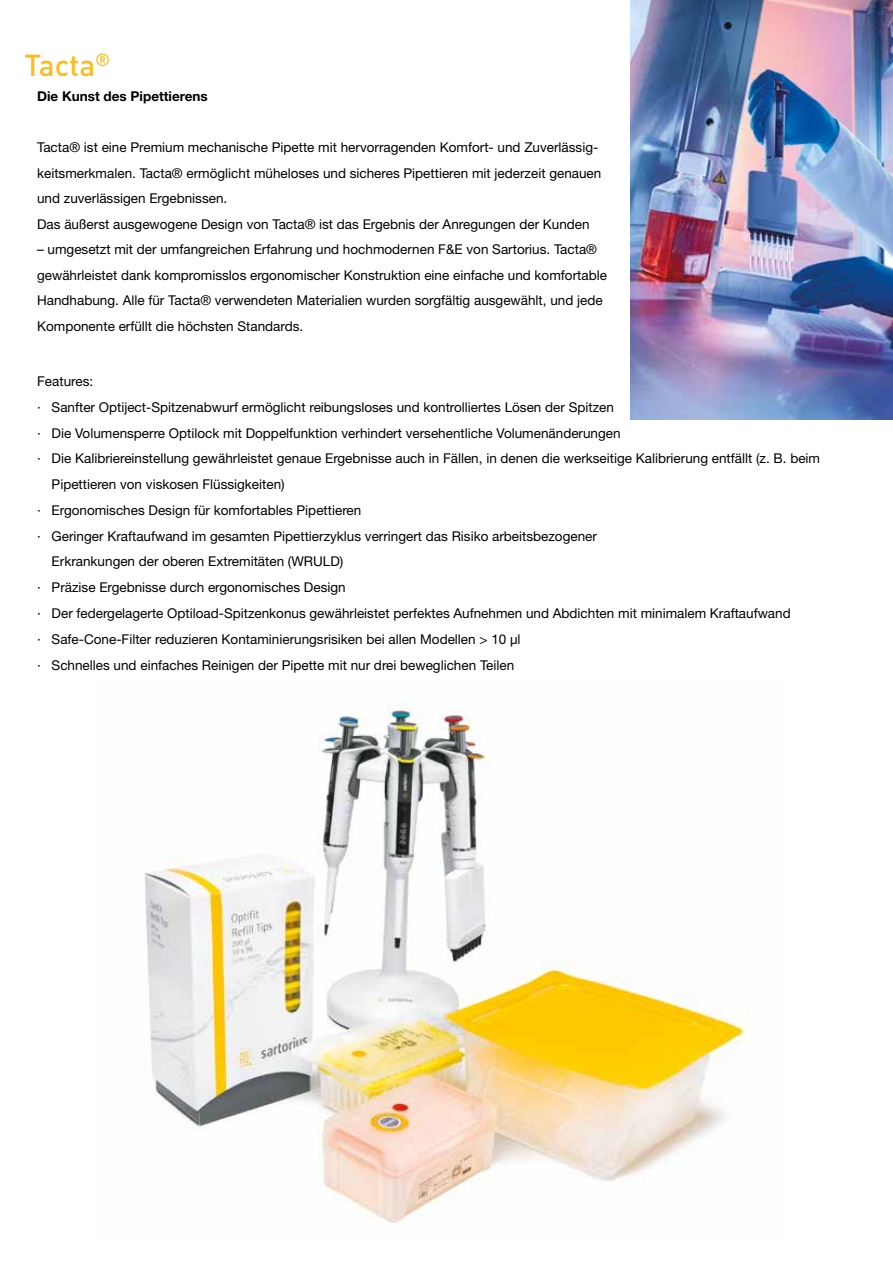
<style>
.page{position:relative;width:893px;height:1263px;background:#fff}
.page>*{position:absolute;margin:0;border:0;box-sizing:border-box;transform-origin:0 0}
.t1{font:500 30px "DIN Pro";letter-spacing:-.005em;color:#fbbd1e}
.t2{font:13.5px/25.5px "Helvetica Neue";color:#000}
.t3{font:700 13.5px "Helvetica Neue";color:#000}
</style>
<div class="page">
<img style="left:145px;top:702px;width:605px;height:521px">
<img style="left:631px;top:0;width:262px;height:420px">
<h1 class="t1" style="left:24px;top:41px;width:87px">Tacta<sup>®</sup></h1>
<p class="t3" style="left:37px;top:88px;width:172px">Die Kunst des Pipettierens</p>
<p class="t2" style="left:37px;top:135px;width:566px">Tacta® ist eine Premium mechanische Pipette mit hervorragenden Komfort- und Zuverlässig&shy;keitsmerkmalen. Tacta® ermöglicht müheloses und sicheres Pipettieren mit jederzeit genauen und zuverlässigen Ergebnissen.<br>Das äußerst ausgewogene Design von Tacta® ist das Ergebnis der Anregungen der Kunden</p>
<p class="t2" style="left:37px;top:237px;width:571px">– umgesetzt mit der umfangreichen Erfahrung und hochmodernen F&amp;E von Sartorius. Tacta® gewährleistet dank kompromisslos ergonomischer Konstruktion eine einfache und komfortable Handhabung. Alle für Tacta® verwendeten Materialien wurden sorgfältig ausgewählt, und jede Komponente erfüllt die höchsten Standards.</p>
<p class="t2" style="left:37px;top:368px;width:58px">Features:</p>
<p class="t2" style="left:37px;top:394px;width:578px">· Sanfter Optiject-Spitzenabwurf ermöglicht reibungsloses und kontrolliertes Lösen der Spitzen</p>
<p class="t2" style="left:37px;top:420px;width:585px">· Die Volumensperre Optilock mit Doppelfunktion verhindert versehentliche Volumenänderungen</p>
<p class="t2" style="left:37px;top:446px;width:784px">· Die Kalibriereinstellung gewährleistet genaue Ergebnisse auch in Fällen, in denen die werkseitige Kalibrierung entfällt (z. B. beim</p>
<p class="t2" style="left:52px;top:471px;width:235px">Pipettieren von viskosen Flüssigkeiten)</p>
<p class="t2" style="left:37px;top:497px;width:326px">· Ergonomisches Design für komfortables Pipettieren</p>
<p class="t2" style="left:37px;top:523px;width:561px">· Geringer Kraftaufwand im gesamten Pipettierzyklus verringert das Risiko arbeitsbezogener</p>
<p class="t2" style="left:52px;top:549px;width:293px">Erkrankungen der oberen Extremitäten (WRULD)</p>
<p class="t2" style="left:37px;top:574px;width:310px">· Präzise Ergebnisse durch ergonomisches Design</p>
<p class="t2" style="left:37px;top:600px;width:755px">· Der federgelagerte Optiload-Spitzenkonus gewährleistet perfektes Aufnehmen und Abdichten mit minimalem Kraftaufwand</p>
<p class="t2" style="left:37px;top:626px;width:485px">· Safe-Cone-Filter reduzieren Kontaminierungsrisiken bei allen Modellen &gt; 10 μl</p>
<p class="t2" style="left:37px;top:652px;width:478px">· Schnelles und einfaches Reinigen der Pipette mit nur drei beweglichen Teilen</p>
</div>
